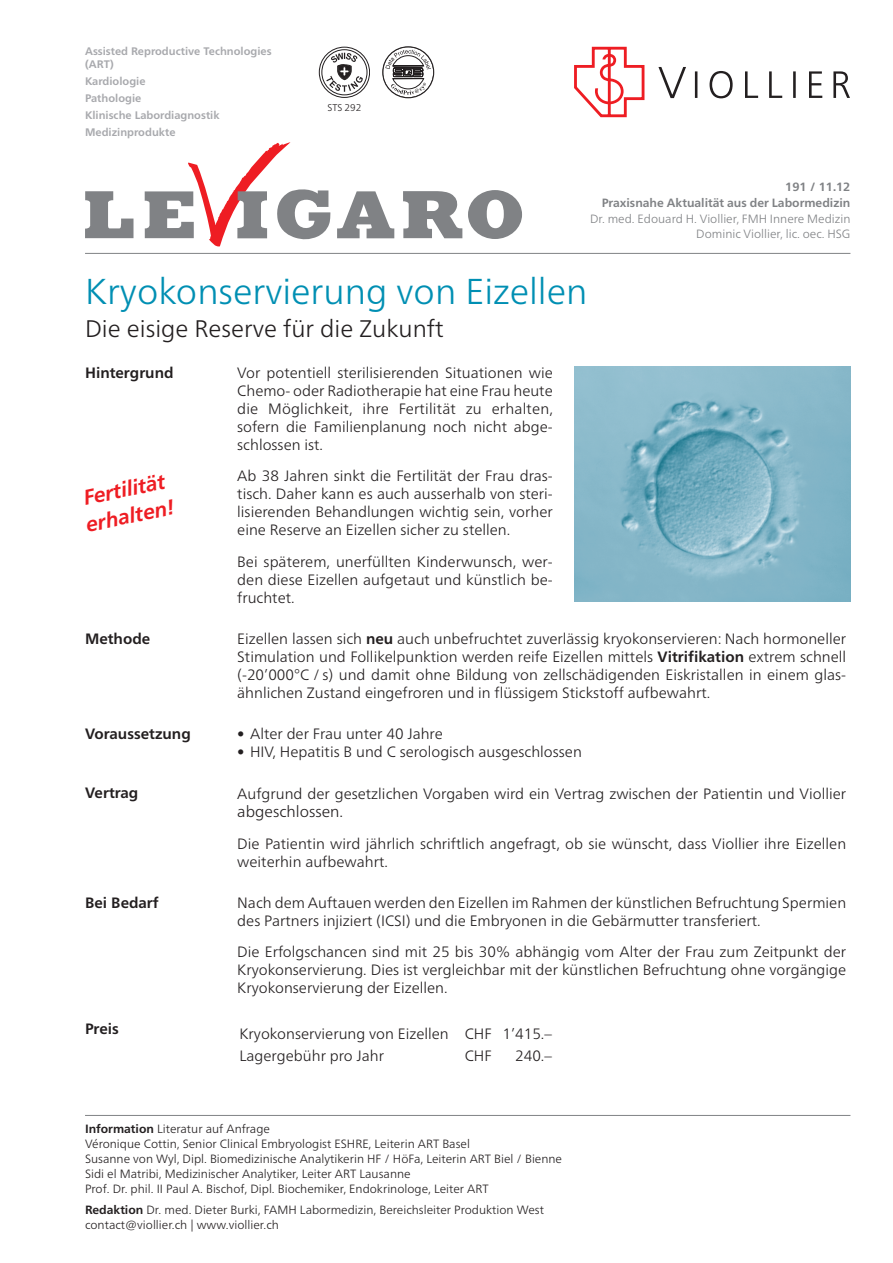
<style>
.page{position:relative;width:893px;height:1263px;background:#fff}
.page>*{position:absolute;margin:0;border:0;box-sizing:border-box;transform-origin:0 0}
.t1{font:300 36px "Frutiger Neue LTW1 G";color:#008fb3}
.t2{font:300 24px "Frutiger Neue LTW1 G";color:#231f20}
.t3{font:italic 700 21px/27px "Frutiger Neue LTW1 G";color:#ee1d23}
.t4{font:300 15.75px "Frutiger Neue LTW1 G";color:#231f20}
.t5{font:300 15px/18px "Frutiger Neue LTW1 G";color:#231f20;text-align:justify}
.t6{font:700 15px "Frutiger Neue LTW1 G";color:#231f20}
.t7{font:300 12px/15px "Frutiger Neue LTW1 G";color:#231f20}
.t8{font:300 12px/15.6px "Frutiger Neue LTW1 G";color:#808285;text-align:right}
.t9{font:700 12px/15.6px "Frutiger Neue LTW1 G";color:#808285;text-align:right}
.t10{font:700 10.95px/17px "Frutiger Neue LTW1 G";color:#a8a9ad}
.t11{font:300 9.75px "Frutiger Neue LTW1 G";color:#231f20}
.s1{font-weight:700}
</style>
<div class="page">
<svg style="left:85px;top:191px;width:48px;height:47px"></svg>
<svg style="left:337px;top:191px;width:57px;height:47px"></svg>
<svg style="left:145px;top:142px;width:186px;height:104px"></svg>
<svg style="left:468px;top:190px;width:54px;height:49px"></svg>
<svg style="left:403px;top:191px;width:59px;height:47px"></svg>
<svg style="left:658px;top:67px;width:28px;height:31px"></svg>
<svg style="left:695px;top:71px;width:155px;height:27px"></svg>
<svg style="left:574px;top:47px;width:71px;height:70px"></svg>
<div style="left:319px;top:47px;width:51px;height:51px;border:1px solid #231f20;border-radius:50%"></div>
<div style="left:322px;top:49px;width:45px;height:46px;border:1px solid #231f20;border-radius:50%"></div>
<svg style="left:326px;top:53px;width:37px;height:39px"></svg>
<svg style="left:385px;top:50px;width:46px;height:45px"></svg>
<div style="left:382px;top:47px;width:52px;height:51px;border:1px solid #231f20;border-radius:50%"></div>
<hr style="left:85px;top:253px;width:765px;height:1px;background:#808285">
<img style="left:574px;top:367px;width:276px;height:235px">
<hr style="left:85px;top:1115px;width:765px;height:1px;background:#808285">
<p class="t10" style="left:85px;top:45px;width:188px;line-height:12.8px">Assisted Reproductive Technologies (ART)</p>
<p class="t10" style="left:85px;top:72px;width:136px">Kardiologie<br>Pathologie<br>Klinische Labordiagnostik<br>Medizinprodukte</p>
<p class="t11" style="left:328px;top:101px;width:35px">STS 292</p>
<p class="t9" style="left:602px;top:179px;width:250px">191 / 11.12<br>Praxisnahe Aktualität aus der Labormedizin</p>
<p class="t8" style="left:590px;top:210px;width:262px">Dr. med. Edouard H. Viollier, FMH Innere Medizin<br>Dominic Viollier, lic. oec. HSG</p>
<h1 class="t1" style="left:85px;top:269px;width:504px">Kryokonservierung von Eizellen</h1>
<h2 class="t2" style="left:85px;top:314px;width:360px">Die eisige Reserve für die Zukunft</h2>
<p class="t6" style="left:85px;top:364px;width:90px">Hintergrund</p>
<p class="t5" style="left:237px;top:364px;width:317px">Vor potentiell sterilisierenden Situationen wie Chemo- oder Radiotherapie hat eine Frau heute die Möglichkeit, ihre Fertilität zu erhalten, sofern die Familienplanung noch nicht abge&shy;schlossen ist.</p>
<p class="t5" style="left:237px;top:467px;width:317px">Ab 38 Jahren sinkt die Fertilität der Frau dras&shy;tisch. Daher kann es auch ausserhalb von steri&shy;lisierenden Behandlungen wichtig sein, vorher eine Reserve an Eizellen sicher zu stellen.</p>
<p class="t5" style="left:237px;top:553px;width:317px;text-align:left">Bei späterem, unerfüllten Kinderwunsch, wer&shy;den diese Eizellen aufgetaut und künstlich be-- fruchtet.</p>
<p class="t6" style="left:85px;top:630px;width:67px">Methode</p>
<p class="t5" style="left:237px;top:630px;width:610px">Eizellen lassen sich <span class="s1">neu</span> auch unbefruchtet zuverlässig kryokonservieren: Nach hormoneller Stimulation und Follikelpunktion werden reife Eizellen mittels <span class="s1">Vitrifikation</span> extrem schnell (-20’000°C / s) und damit ohne Bildung von zellschädigenden Eiskristallen in einem glas&shy;ähnlichen Zustand eingefroren und in flüssigem Stickstoff aufbewahrt.</p>
<p class="t6" style="left:85px;top:725px;width:107px">Voraussetzung</p>
<p class="t5" style="left:237px;top:725px;width:207px">• Alter der Frau unter 40 Jahre</p>
<p class="t5" style="left:237px;top:743px;width:346px">• HIV, Hepatitis B und C serologisch ausgeschlossen</p>
<p class="t6" style="left:85px;top:784px;width:55px">Vertrag</p>
<p class="t5" style="left:237px;top:785px;width:610px">Aufgrund der gesetzlichen Vorgaben wird ein Vertrag zwischen der Patientin und Viollier</p>
<p class="t4" style="left:237px;top:802px;width:107px">abgeschlossen.</p>
<p class="t5" style="left:237px;top:834px;width:610px">Die Patientin wird jährlich schriftlich angefragt, ob sie wünscht, dass Viollier ihre Eizellen weiterhin aufbewahrt.</p>
<p class="t6" style="left:85px;top:894px;width:75px">Bei Bedarf</p>
<p class="t5" style="left:237px;top:893px;width:610px">Nach dem Auftauen werden den Eizellen im Rahmen der künstlichen Befruchtung Spermien des Partners injiziert (ICSI) und die Embryonen in die Gebärmutter transferiert.</p>
<p class="t5" style="left:237px;top:943px;width:610px">Die Erfolgschancen sind mit 25 bis 30% abhängig vom Alter der Frau zum Zeitpunkt der Kryokonservierung. Dies ist vergleichbar mit der künstlichen Befruchtung ohne vorgängige Kryokonservierung der Eizellen.</p>
<p class="t6" style="left:85px;top:1020px;width:35px">Preis</p>
<p class="t5" style="left:239px;top:1023px;width:314px;line-height:21.3px">Kryokonservierung von Eizellen CHF 1’415.–<br>Lagergebühr pro Jahr</p>
<h3 class="t3" style="left:78px;top:485px;width:91px;rotate:-12deg">Fertilität erhalten!</h3>
<p class="t5" style="left:465px;top:1046px;width:29px">CHF</p>
<p class="t5" style="left:515px;top:1046px;width:38px">240.–</p>
<p class="t7" style="left:85px;top:1121px;width:479px"><span class="s1">Information</span> Literatur auf Anfrage<br>Véronique Cottin, Senior Clinical Embryologist ESHRE, Leiterin ART Basel<br>Susanne von Wyl, Dipl. Biomedizinische Analytikerin HF / HöFa, Leiterin ART Biel / Bienne Sidi el Matribi, Medizinischer Analytiker, Leiter ART Lausanne<br>Prof. Dr. phil. II Paul A. Bischof, Dipl. Biochemiker, Endokrinologe, Leiter ART</p>
<p class="t7" style="left:85px;top:1202px;width:461px"><span class="s1">Redaktion</span> Dr. med. Dieter Burki, FAMH Labormedizin, Bereichsleiter Produktion West contact@viollier.ch | www.viollier.ch</p>
</div>
